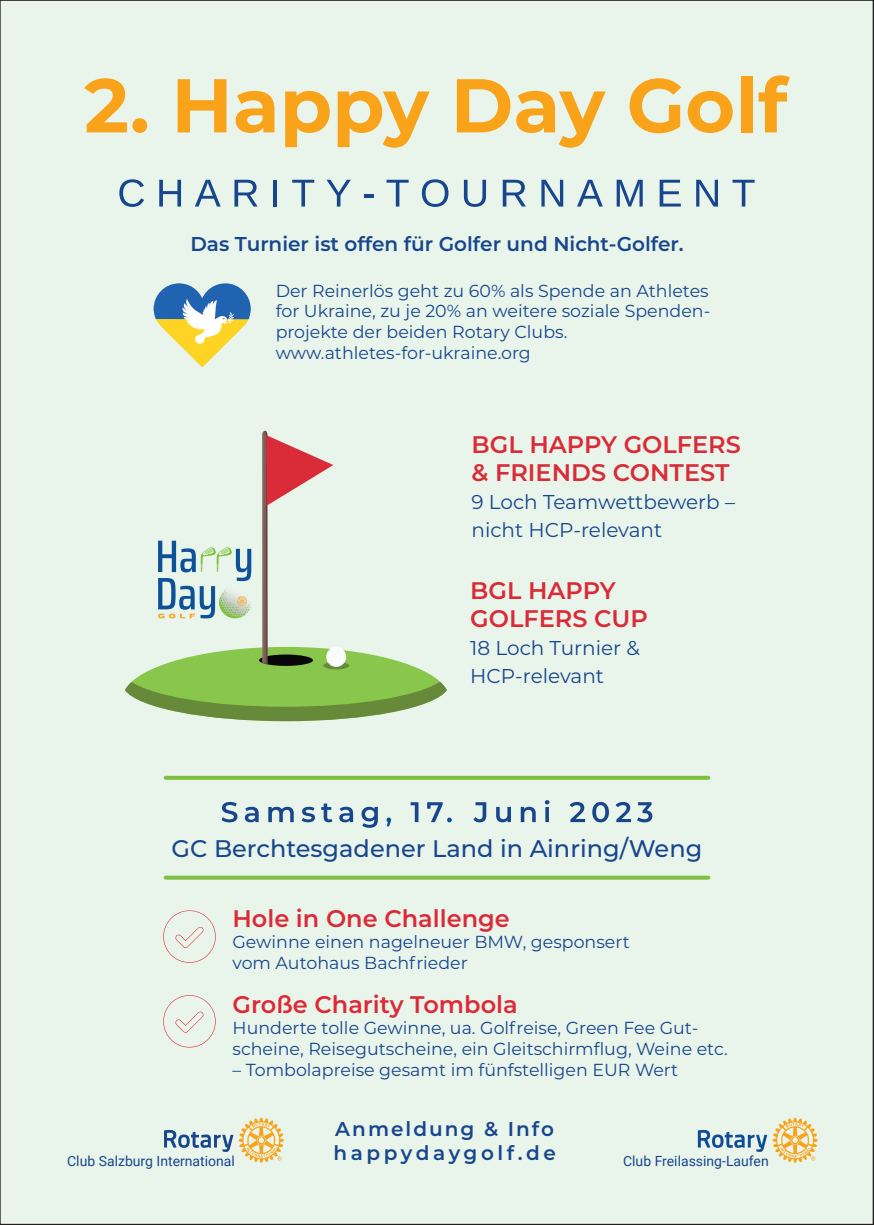
<style>
.page{position:relative;width:874px;height:1225px;background:#fff}
.page>*{position:absolute;margin:0;border:0;box-sizing:border-box;transform-origin:0 0}
.t1{font:700 76px "Montserrat";color:#f9a31b}
.t2{font:600 24px/28px "Montserrat";color:#da2b38}
.t3{font:600 24px "Montserrat";color:#dc2a38}
.t4{font:500 24px "Montserrat";color:#17468d}
.t5{font:20px/28px "Montserrat";color:#17468d}
.t6{font:600 20px "Montserrat";color:#17468d}
.t7{font:600 20px/24px "Montserrat";letter-spacing:.165em;color:#17468d}
.t8{font:17.4px/20.8px "Montserrat";color:#17468d}
.t9{font:14px "Roboto";color:#17468d}
</style>
<div class="page">
<div style="left:0;top:0;width:873px;height:1225px;background:#e9f5ea"></div>
<svg style="left:119px;top:179px;width:25px;height:28px"></svg>
<svg style="left:159px;top:180px;width:22px;height:26px"></svg>
<svg style="left:195px;top:180px;width:25px;height:26px"></svg>
<svg style="left:234px;top:180px;width:23px;height:26px"></svg>
<hr style="left:273px;top:180px;width:4px;height:26px;background:#17468d">
<svg style="left:292px;top:180px;width:22px;height:26px"></svg>
<svg style="left:326px;top:180px;width:24px;height:26px"></svg>
<svg style="left:364px;top:195px;width:9px;height:3px"></svg>
<svg style="left:386px;top:180px;width:22px;height:26px"></svg>
<svg style="left:421px;top:179px;width:27px;height:28px"></svg>
<svg style="left:463px;top:180px;width:23px;height:27px"></svg>
<svg style="left:502px;top:180px;width:23px;height:26px"></svg>
<svg style="left:541px;top:180px;width:22px;height:26px"></svg>
<svg style="left:576px;top:180px;width:26px;height:26px"></svg>
<svg style="left:616px;top:180px;width:26px;height:26px"></svg>
<svg style="left:659px;top:180px;width:21px;height:26px"></svg>
<svg style="left:695px;top:180px;width:22px;height:26px"></svg>
<svg style="left:732px;top:180px;width:22px;height:26px"></svg>
<svg style="left:165px;top:776px;width:543px;height:4px;background:#83c248"></svg>
<svg style="left:165px;top:875px;width:543px;height:4px;background:#90c85c"></svg>
<svg style="left:386px;top:817px;width:5px;height:9px"></svg>
<svg style="left:221px;top:802px;width:16px;height:20px"></svg>
<svg style="left:245px;top:806px;width:13px;height:16px"></svg>
<svg style="left:268px;top:806px;width:25px;height:16px"></svg>
<svg style="left:301px;top:806px;width:14px;height:16px"></svg>
<svg style="left:321px;top:803px;width:11px;height:19px"></svg>
<svg style="left:339px;top:806px;width:14px;height:16px"></svg>
<svg style="left:361px;top:806px;width:16px;height:22px"></svg>
<svg style="left:410px;top:802px;width:8px;height:20px"></svg>
<svg style="left:427px;top:802px;width:24px;height:20px"></svg>
<svg style="left:473px;top:802px;width:13px;height:20px"></svg>
<svg style="left:496px;top:807px;width:14px;height:15px"></svg>
<svg style="left:520px;top:806px;width:15px;height:16px"></svg>
<svg style="left:544px;top:800px;width:5px;height:22px"></svg>
<svg style="left:569px;top:802px;width:15px;height:20px"></svg>
<svg style="left:592px;top:802px;width:16px;height:20px"></svg>
<svg style="left:615px;top:802px;width:15px;height:20px"></svg>
<svg style="left:636px;top:802px;width:16px;height:20px"></svg>
<svg style="left:164px;top:1130px;width:69px;height:22px;background:#a0b8c9"></svg>
<svg style="left:239px;top:1117px;width:44px;height:45px;background:#efd396"></svg>
<svg style="left:697px;top:1130px;width:69px;height:22px;background:#9ebbcc"></svg>
<svg style="left:772px;top:1117px;width:45px;height:45px;background:#efd498"></svg>
<svg style="left:125px;top:431px;width:321px;height:290px;background:#cdddc1"></svg>
<div style="left:323px;top:662px;width:26px;height:7px;background:#678a3a;border-radius:50%"></div>
<div style="left:326px;top:647px;width:20px;height:20px;background:#fbfcfc;border-radius:50%"></div>
<svg style="left:153px;top:283px;width:98px;height:84px;background:#b1c1af"></svg>
<svg style="left:163px;top:910px;width:52px;height:52px;background:#e8ebe1"></svg>
<svg style="left:163px;top:995px;width:52px;height:52px;background:#e8ebe1"></svg>
<h1 class="t1" style="left:84px;top:51px;width:704px">2. Happy Day Golf</h1>
<p class="t6" style="left:190px;top:229px;width:494px">Das Turnier ist offen für Golfer und Nicht-Golfer.</p>
<p class="t8" style="left:275px;top:279px;width:436px">Der Reinerlös geht zu 60% als Spende an Athletes for Ukraine, zu je 20% an weitere soziale Spenden&shy;projekte der beiden Rotary Clubs. www.athletes-for-ukraine.org</p>
<h2 class="t2" style="left:471px;top:430px;width:271px">BGL HAPPY GOLFERS &amp; FRIENDS CONTEST</h2>
<p class="t5" style="left:471px;top:487px;width:265px">9 Loch Teamwettbewerb – nicht HCP-relevant</p>
<h2 class="t2" style="left:470px;top:576px;width:179px">BGL HAPPY<br>GOLFERS CUP</h2>
<p class="t5" style="left:470px;top:633px;width:171px">18 Loch Turnier &amp;<br>HCP-relevant</p>
<h2 class="t4" style="left:171px;top:832px;width:532px">GC Berchtesgadener Land in Ainring/Weng</h2>
<h2 class="t3" style="left:232px;top:901px;width:279px">Hole in One Challenge</h2>
<p class="t8" style="left:232px;top:930px;width:398px">Gewinne einen nagelneuer BMW, gesponsert vom Autohaus Bachfrieder</p>
<h2 class="t3" style="left:232px;top:987px;width:286px">Große Charity Tombola</h2>
<p class="t8" style="left:232px;top:1016px;width:496px">Hunderte tolle Gewinne, ua. Golfreise, Green Fee Gut&shy;scheine, Reisegutscheine, ein Gleitschirmflug, Weine etc.</p>
<p class="t8" style="left:232px;top:1058px;width:447px">– Tombolapreise gesamt im fünfstelligen EUR Wert</p>
<p class="t7" style="left:333px;top:1115px;width:224px">Anmeldung &amp; Info happydaygolf.de</p>
<p class="t9" style="left:67px;top:1151px;width:169px">Club Salzburg International</p>
<p class="t9" style="left:622px;top:1151px;width:147px">Club Freilassing-Laufen</p>
</div>
